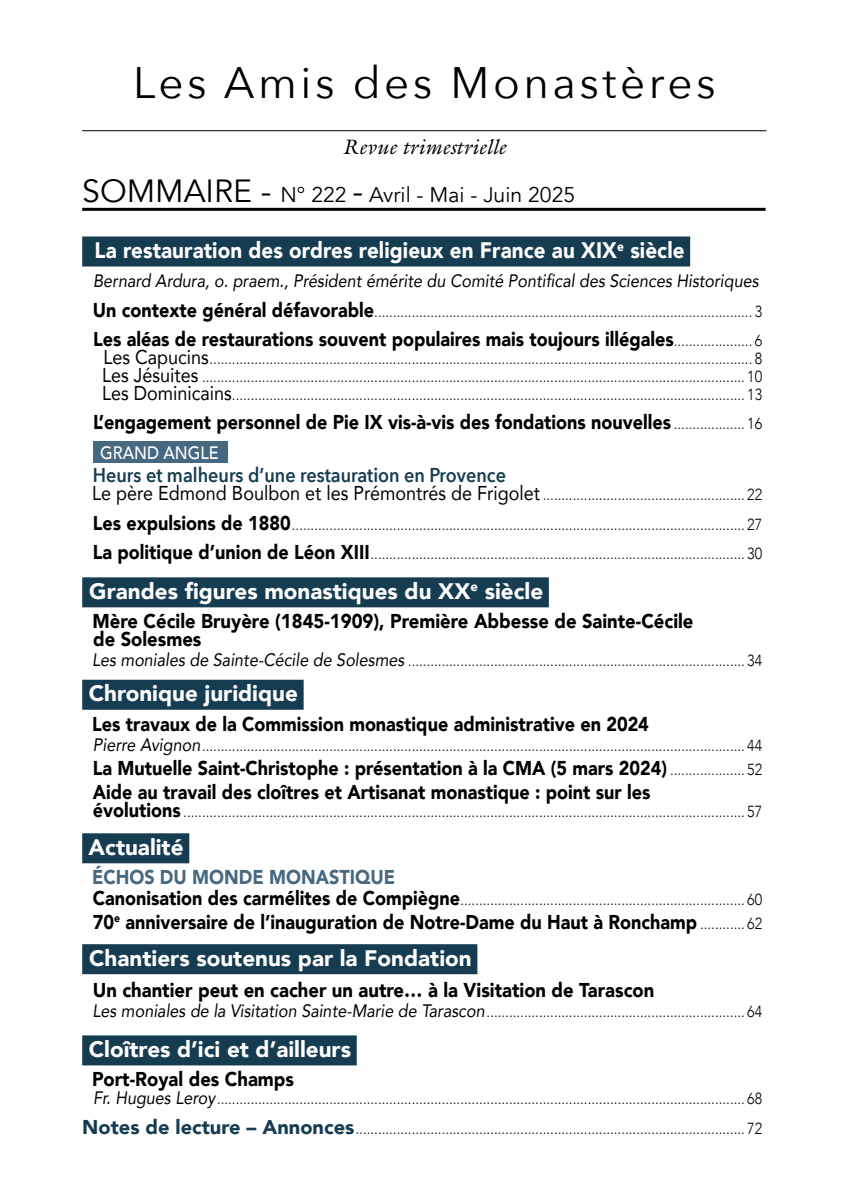
<style>
.page{position:relative;width:842px;height:1191px;background:#fff}
.page>*{position:absolute;margin:0;border:0;box-sizing:border-box;transform-origin:0 0}
.t1{font:44px "Avenir Next";letter-spacing:.08em;color:#000}
.t2{font:900 22.4px "Avenir";color:#fff}
.t3{font:900 22.4px "Avenir";color:#fff;scale:.92 1}
.t4{font:21.2px "Avenir";color:#000}
.t5{font:italic 21px "Galliard Pro";color:#000}
.t6{font:900 20px/23.6px "Avenir";color:#000;scale:.9 1}
.t7{font:900 20px/18px "Avenir";color:#000;scale:.92 1}
.t8{font:600 20px "Avenir Next";color:#153c51;scale:.9 1}
.t9{font:900 20px "Avenir";color:#466881;scale:.9 1}
.t10{font:italic 18px "Avenir";color:#000;scale:.9 1}
.t11{font:500 18px "Avenir";color:#fff;scale:.9 1}
.t12{font:300 16px/29.4px "Avenir";color:#000;text-align:justify;scale:.9 1}
.s1{font-size:32px}
.s2{font-weight:900;font-size:20px}
.s3{font-weight:300;font-size:16px}
.s4{font-weight:400;font-size:20px}
.s5{font-weight:400;font-style:italic;font-size:18px}
.s6{font-weight:900;font-size:20px;color:#153c51}
</style>
<div class="page">
<div style="left:94px;top:441px;width:134px;height:21px;background:#466881"></div>
<hr style="left:82px;top:208px;width:683px;height:3px;background:#000">
<div style="left:82px;top:236px;width:608px;height:30px;background:#153c51"></div>
<div style="left:82px;top:577px;width:467px;height:30px;background:#153c51"></div>
<div style="left:82px;top:679px;width:222px;height:30px;background:#153c51"></div>
<div style="left:82px;top:833px;width:107px;height:30px;background:#153c51"></div>
<div style="left:82px;top:944px;width:395px;height:30px;background:#153c51"></div>
<div style="left:82px;top:1035px;width:275px;height:30px;background:#153c51"></div>
<hr style="left:82px;top:130px;width:684px;height:1px;background:#000">
<h1 class="t1" style="left:133px;top:45px;width:584px">Les Amis des Monastères</h1>
<h3 class="t5" style="left:342px;top:133px;width:165px">Revue trimestrielle</h3>
<h3 class="t4" style="left:82px;top:182px;width:495px"><span class="s1">SOMMAIRE -</span> N° 222 <span class="s1">-</span> Avril - Mai - Juin 2025</h3>
<h2 class="t3" style="left:95px;top:231px;width:643px">La restauration des ordres religieux en France au XIX<sup>e</sup> siècle</h2>
<p class="t10" style="left:93px;top:270px;width:741px">Bernard Ardura, o. praem., Président émérite du Comité Pontifical des Sciences Historiques</p>
<p class="t12" style="left:93px;top:296px;width:745px"><span class="s2">Un contexte général défavorable</span>..................................................................................................... 3</p>
<p class="t6" style="left:93px;top:327px;width:745px">Les aléas de restaurations souvent populaires mais toujours illégales<span class="s3">..................... 6</span></p>
<p class="t12" style="left:102px;top:349px;width:735px;line-height:18px"><span class="s4">Les Capucins</span>................................................................................................................................................. 8<br><span class="s4">Les Jésuites</span> ................................................................................................................................................. 10<br><span class="s4">Les Dominicains</span>......................................................................................................................................... 13</p>
<p class="t6" style="left:93px;top:410px;width:745px">L’engagement personnel de Pie IX vis-à-vis des fondations nouvelles <span class="s3">................... 16</span></p>
<p class="t11" style="left:100px;top:437px;width:133px">GRAND ANGLE</p>
<p class="t8" style="left:93px;top:458px;width:460px">Heurs et malheurs d’une restauration en Provence</p>
<p class="t12" style="left:92px;top:480px;width:746px"><span class="s4">Le père Edmond Boulbon et les Prémontrés de Frigolet</span> ...................................................... 22<br><span class="s2">Les expulsions de 1880</span>......................................................................................................................... 27<br><span class="s2">La politique d’union de Léon XIII</span>.................................................................................................... 30</p>
<h2 class="t2" style="left:89px;top:572px;width:455px">Grandes figures monastiques du XX<sup>e</sup> siècle</h2>
<p class="t7" style="left:92px;top:611px;width:655px">Mère Cécile Bruyère (1845-1909), Première Abbesse de Sainte-Cécile de Solesmes</p>
<p class="t12" style="left:92px;top:646px;width:746px"><span class="s5">Les moniales de Sainte-Cécile de Solesmes</span> .......................................................................................... 34</p>
<h2 class="t2" style="left:89px;top:674px;width:211px">Chronique juridique</h2>
<p class="t6" style="left:92px;top:711px;width:620px">Les travaux de la Commission monastique administrative en 2024</p>
<p class="t12" style="left:93px;top:731px;width:745px"><span class="s5">Pierre Avignon</span>................................................................................................................................................. 44</p>
<p class="t6" style="left:93px;top:756px;width:745px">La Mutuelle Saint-Christophe : présentation à la CMA (5 mars 2024) <span class="s3">.................... 52<br></span>Aide au travail des cloîtres et Artisanat monastique : point sur les</p>
<p class="t12" style="left:93px;top:796px;width:745px"><span class="s2">évolutions</span> ...................................................................................................................................................... 57</p>
<h2 class="t2" style="left:89px;top:828px;width:97px">Actualité</h2>
<p class="t9" style="left:92px;top:860px;width:338px">ÉCHOS DU MONDE MONASTIQUE</p>
<p class="t12" style="left:93px;top:884px;width:745px"><span class="s2">Canonisation des carmélites de Compiègne</span>............................................................................ 60</p>
<p class="t6" style="left:93px;top:909px;width:745px">70<sup>e</sup> anniversaire de l’inauguration de Notre-Dame du Haut à Ronchamp <span class="s3">............ 62</span></p>
<h2 class="t2" style="left:89px;top:938px;width:384px">Chantiers soutenus par la Fondation</h2>
<p class="t7" style="left:93px;top:980px;width:612px">Un chantier peut en cacher un autre… à la Visitation de Tarascon</p>
<p class="t12" style="left:92px;top:996px;width:746px"><span class="s5">Les moniales de la Visitation Sainte-Marie de Tarascon</span>..................................................................... 64</p>
<h2 class="t2" style="left:89px;top:1030px;width:264px">Cloîtres d’ici et d’ailleurs</h2>
<p class="t7" style="left:92px;top:1069px;width:221px">Port-Royal des Champs</p>
<p class="t12" style="left:82px;top:1084px;width:757px;text-align:right"><span class="s5">Fr. Hugues Leroy</span>............................................................................................................................................. 68<br><span class="s6">Notes de lecture – Annonces</span>........................................................................................................ 72</p>
</div>
